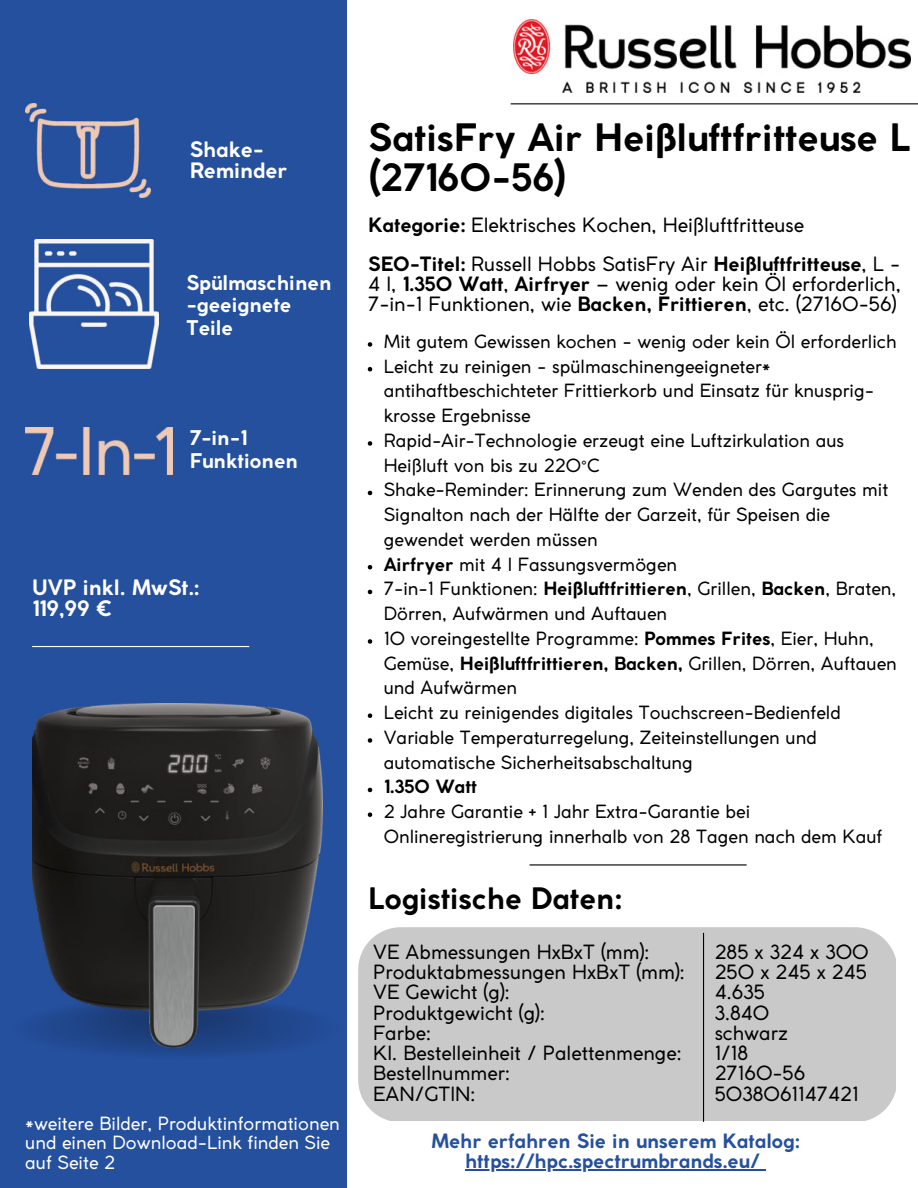
<style>
.page{position:relative;width:918px;height:1188px;background:#fff}
.page>*{position:absolute;margin:0;border:0;box-sizing:border-box;transform-origin:0 0}
.t1{font:700 37.35px/39.3px "Coco Gothic";color:#000}
.t2{font:700 29.25px "Coco Gothic";color:#000}
.t3{font:700 21px/21.3px "Coco Gothic";color:#fff}
.t4{font:700 20.1px/22.5px "Coco Gothic";color:#fff}
.t5{font:19.5px/20.2px "Coco Gothic";color:#000;text-align:justify}
.t6{font:700 19.5px/20.2px "Coco Gothic";color:#25509e;text-align:center}
.t7{font:19.35px/20.2px "Coco Gothic";color:#000}
.t8{font:18px/24.8px "Coco Gothic";color:#000}
.t9{font:18px/19.2px "Coco Gothic";color:#fff}
.t10{font:700 18px "Coco Gothic";color:#000}
.s1{font-weight:700}
</style>
<div class="page">
<div style="left:0;top:0;width:346px;height:1188px;background:#25509e"></div>
<hr style="left:511px;top:103px;width:407px;height:1px;background:#000">
<hr style="left:32px;top:646px;width:217px;height:1px;background:#fff">
<div style="left:358px;top:927px;width:538px;height:194px;background:#cac9c9"></div>
<hr style="left:703px;top:933px;width:1px;height:189px;background:#000">
<img style="left:514px;top:19px;width:397px;height:73px">
<hr style="left:530px;top:864px;width:217px;height:2px;background:#000">
<img style="left:32px;top:703px;width:290px;height:345px">
<img style="left:25px;top:103px;width:125px;height:95px">
<img style="left:25px;top:428px;width:148px;height:46px">
<img style="left:30px;top:239px;width:128px;height:129px">
<hr style="left:465px;top:1170px;width:294px;height:1px;background:#25509e">
<svg style="left:368px;top:342px;width:4px;height:5px"></svg>
<svg style="left:368px;top:367px;width:4px;height:4px"></svg>
<svg style="left:368px;top:441px;width:4px;height:5px"></svg>
<svg style="left:368px;top:491px;width:4px;height:4px"></svg>
<svg style="left:368px;top:565px;width:4px;height:4px"></svg>
<svg style="left:368px;top:590px;width:4px;height:4px"></svg>
<svg style="left:368px;top:639px;width:4px;height:5px"></svg>
<svg style="left:368px;top:713px;width:4px;height:5px"></svg>
<svg style="left:368px;top:738px;width:4px;height:5px"></svg>
<svg style="left:368px;top:788px;width:4px;height:4px"></svg>
<svg style="left:368px;top:812px;width:4px;height:5px"></svg>
<p class="t3" style="left:190px;top:139px;width:99px">Shake-<br>Reminder</p>
<p class="t4" style="left:186px;top:271px;width:147px">Spülmaschinen -geeignete<br>Teile</p>
<p class="t4" style="left:190px;top:426px;width:110px">7-in-1<br>Funktionen</p>
<p class="t3" style="left:32px;top:577px;width:168px">UVP inkl. MwSt.:<br>119,99 €</p>
<p class="t9" style="left:25px;top:1114px;width:316px">*weitere Bilder, Produktinformationen und einen Download-Link finden Sie auf Seite 2</p>
<h1 class="t1" style="left:368px;top:118px;width:544px">SatisFry Air Heißluftfritteuse L (27160-56)</h1>
<p class="t5" style="left:368px;top:215px;width:437px"><span class="s1">Kategorie:</span> Elektrisches Kochen, Heißluftfritteuse</p>
<p class="t5" style="left:368px;top:253px;width:534px"><span class="s1">SEO-Titel:</span> Russell Hobbs SatisFry Air <span class="s1">Heißluftfritteuse</span>, L - 4 l, <span class="s1">1.350 Watt</span>, <span class="s1">Airfryer</span> – wenig oder kein Öl erforderlich, 7-in-1 Funktionen, wie <span class="s1">Backen, Frittieren</span>, etc. (27160-56)</p>
<p class="t8" style="left:384px;top:329px;width:515px">Mit gutem Gewissen kochen - wenig oder kein Öl erforderlich Leicht zu reinigen - spülmaschinengeeigneter* antihaftbeschichteter Frittierkorb und Einsatz für knusprig&shy;krosse Ergebnisse<br>Rapid-Air-Technologie erzeugt eine Luftzirkulation aus Heißluft von bis zu 220°C<br>Shake-Reminder: Erinnerung zum Wenden des Gargutes mit Signalton nach der Hälfte der Garzeit, für Speisen die gewendet werden müssen<br><span class="s1">Airfryer</span> mit 4 l Fassungsvermögen<br>7-in-1 Funktionen: <span class="s1">Heißluftfrittieren</span>, Grillen, <span class="s1">Backen</span>, Braten, Dörren, Aufwärmen und Auftauen<br>10 voreingestellte Programme: <span class="s1">Pommes Frites</span>, Eier, Huhn, Gemüse, <span class="s1">Heißluftfrittieren, Backen,</span> Grillen, Dörren, Auftauen und Aufwärmen<br>Leicht zu reinigendes digitales Touchscreen-Bedienfeld Variable Temperaturregelung, Zeiteinstellungen und automatische Sicherheitsabschaltung</p>
<p class="t10" style="left:384px;top:773px;width:95px">1.350 Watt</p>
<p class="t8" style="left:384px;top:799px;width:500px">2 Jahre Garantie + 1 Jahr Extra-Garantie bei<br>Onlineregistrierung innerhalb von 28 Tagen nach dem Kauf</p>
<h2 class="t2" style="left:368px;top:877px;width:255px">Logistische Daten:</h2>
<p class="t7" style="left:373px;top:941px;width:313px">VE Abmessungen HxBxT (mm):<br>Produktabmessungen HxBxT (mm):<br>VE Gewicht (g):<br>Produktgewicht (g):<br>Farbe:<br>Kl. Bestelleinheit / Palettenmenge:<br>Bestellnummer:<br>EAN/GTIN:</p>
<p class="t7" style="left:715px;top:941px;width:156px">285 x 324 x 300<br>250 x 245 x 245<br>4.635<br>3.840<br>schwarz<br>1/18<br>27160-56<br>5038061147421</p>
<p class="t6" style="left:431px;top:1131px;width:370px">Mehr erfahren Sie in unserem Katalog: https://hpc.spectrumbrands.eu/</p>
</div>
